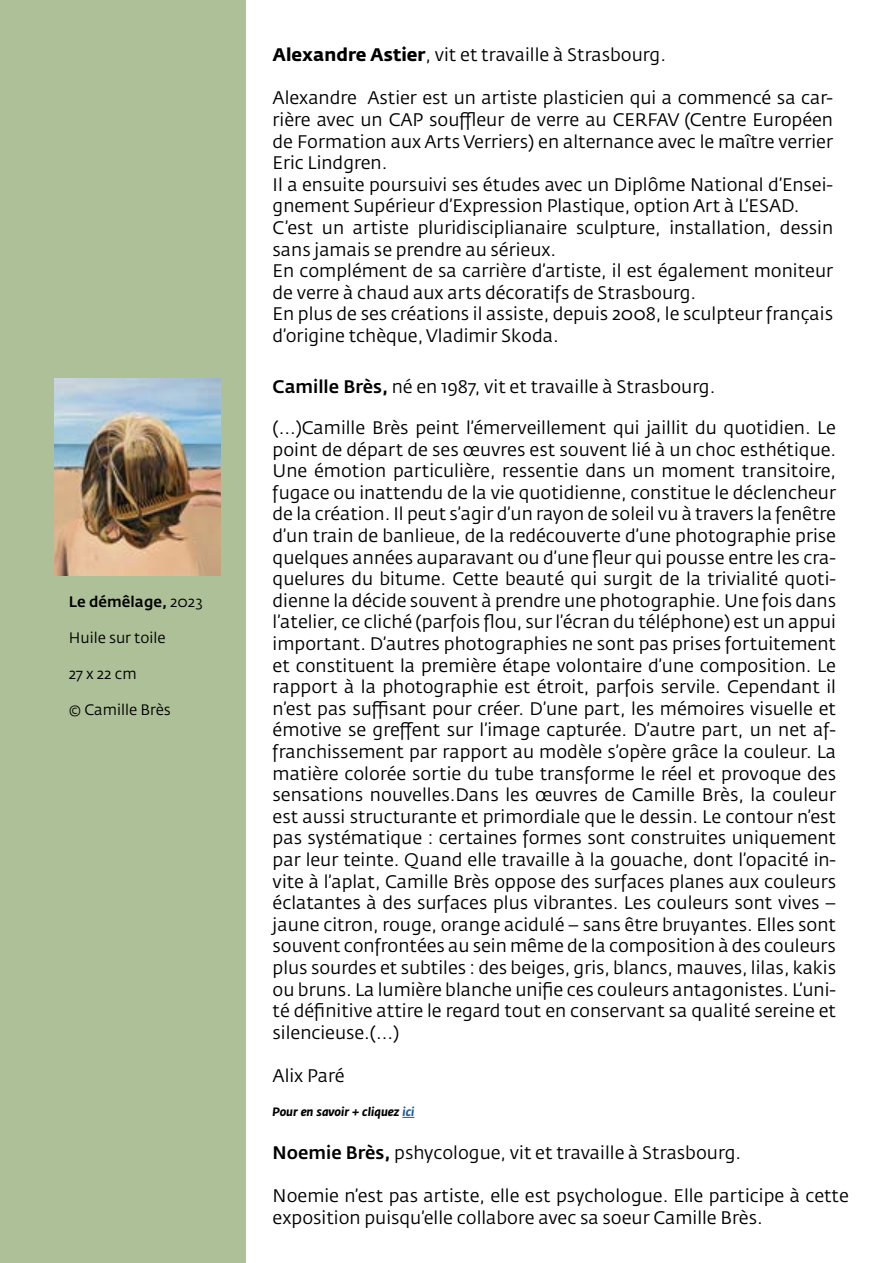
<style>
.page{position:relative;width:893px;height:1263px;background:#fff}
.page>*{position:absolute;margin:0;border:0;box-sizing:border-box;transform-origin:0 0}
.t1{font:18px/21.6px "Fedra Sans Std";color:#000}
.t2{font:15px "Fedra Sans Std";color:#000}
.t3{font:500 15px "Fedra Sans Std";color:#000}
.t4{font:italic 700 12px "Fedra Sans Std";color:#000}
.s1{font-weight:400}
.s2{font-weight:700}
.s3{font-weight:500}
.s4{color:#215e9e}
</style>
<div class="page">
<div style="left:0;top:0;width:246px;height:1263px;background:#adc097"></div>
<svg style="left:402px;top:1117px;width:12px;height:1px"></svg>
<img style="left:54px;top:378px;width:167px;height:198px">
<p class="t3" style="left:69px;top:592px;width:135px">Le démêlage, <span class="s1">2023</span></p>
<p class="t2" style="left:69px;top:628px;width:98px">Huile sur toile</p>
<p class="t2" style="left:69px;top:664px;width:69px">27 x 22 cm</p>
<p class="t2" style="left:69px;top:700px;width:103px">© Camille Brès</p>
<p class="t1" style="left:273px;top:44px;width:395px"><span class="s2">Alexandre Astier</span>, vit et travaille à Strasbourg.</p>
<p class="t1" style="left:273px;top:87px;width:562px">Alexandre Astier est un artiste plasticien qui a commencé sa car&shy;rière avec un CAP souffleur de verre au CERFAV (Centre Européen de Formation aux Arts Verriers) en alternance avec le maître verrier Eric Lindgren.<br>Il a ensuite poursuivi ses études avec un Diplôme National d’Ensei&shy;gnement Supérieur d’Expression Plastique, option Art à L’ESAD.<br>C’est un artiste pluridisciplianaire sculpture, installation, dessin sans jamais se prendre au sérieux.<br>En complément de sa carrière d’artiste, il est également moniteur de verre à chaud aux arts décoratifs de Strasbourg.<br>En plus de ses créations il assiste, depuis 2008, le sculpteur français d’origine tchèque, Vladimir Skoda.</p>
<p class="t1" style="left:273px;top:375px;width:444px"><span class="s3">Camille Brès,</span> né en 1987, vit et travaille à Strasbourg.</p>
<p class="t1" style="left:273px;top:417px;width:565px;text-align:justify">(...)Camille Brès peint l’émerveillement qui jaillit du quotidien. Le point de départ de ses œuvres est souvent lié à un choc esthétique.<br>Une émotion particulière, ressentie dans un moment transitoire, fugace ou inattendu de la vie quotidienne, constitue le déclencheur de la création. Il peut s’agir d’un rayon de soleil vu à travers la fenêtre d’un train de banlieue, de la redécouverte d’une photographie prise quelques années auparavant ou d’une fleur qui pousse entre les cra&shy;quelures du bitume. Cette beauté qui surgit de la trivialité quoti&shy;dienne la décide souvent à prendre une photographie. Une fois dans l’atelier, ce cliché (parfois flou, sur l’écran du téléphone) est un appui important. D’autres photographies ne sont pas prises fortuitement et constituent la première étape volontaire d’une composition. Le rapport à la photographie est étroit, parfois servile. Cependant il n’est pas suffisant pour créer. D’une part, les mémoires visuelle et émotive se greffent sur l’image capturée. D’autre part, un net af&shy;franchissement par rapport au modèle s’opère grâce la couleur. La matière colorée sortie du tube transforme le réel et provoque des sensations nouvelles.Dans les œuvres de Camille Brès, la couleur est aussi structurante et primordiale que le dessin. Le contour n’est pas systématique : certaines formes sont construites uniquement par leur teinte. Quand elle travaille à la gouache, dont l’opacité in&shy;vite à l’aplat, Camille Brès oppose des surfaces planes aux couleurs éclatantes à des surfaces plus vibrantes. Les couleurs sont vives – jaune citron, rouge, orange acidulé – sans être bruyantes. Elles sont souvent confrontées au sein même de la composition à des couleurs plus sourdes et subtiles : des beiges, gris, blancs, mauves, lilas, kakis ou bruns. La lumière blanche unifie ces couleurs antagonistes. L’uni&shy;té définitive attire le regard tout en conservant sa qualité sereine et silencieuse.(...)</p>
<p class="t1" style="left:273px;top:1065px;width:74px">Alix Paré</p>
<p class="t4" style="left:273px;top:1104px;width:143px">Pour en savoir + cliquez <span class="s4">ici</span></p>
<p class="t1" style="left:273px;top:1142px;width:470px"><span class="s3">Noemie Brès,</span> pshycologue, vit et travaille à Strasbourg.</p>
<p class="t1" style="left:273px;top:1185px;width:578px">Noemie n’est pas artiste, elle est psychologue. Elle participe à cette exposition puisqu’elle collabore avec sa soeur Camille Brès.</p>
</div>
